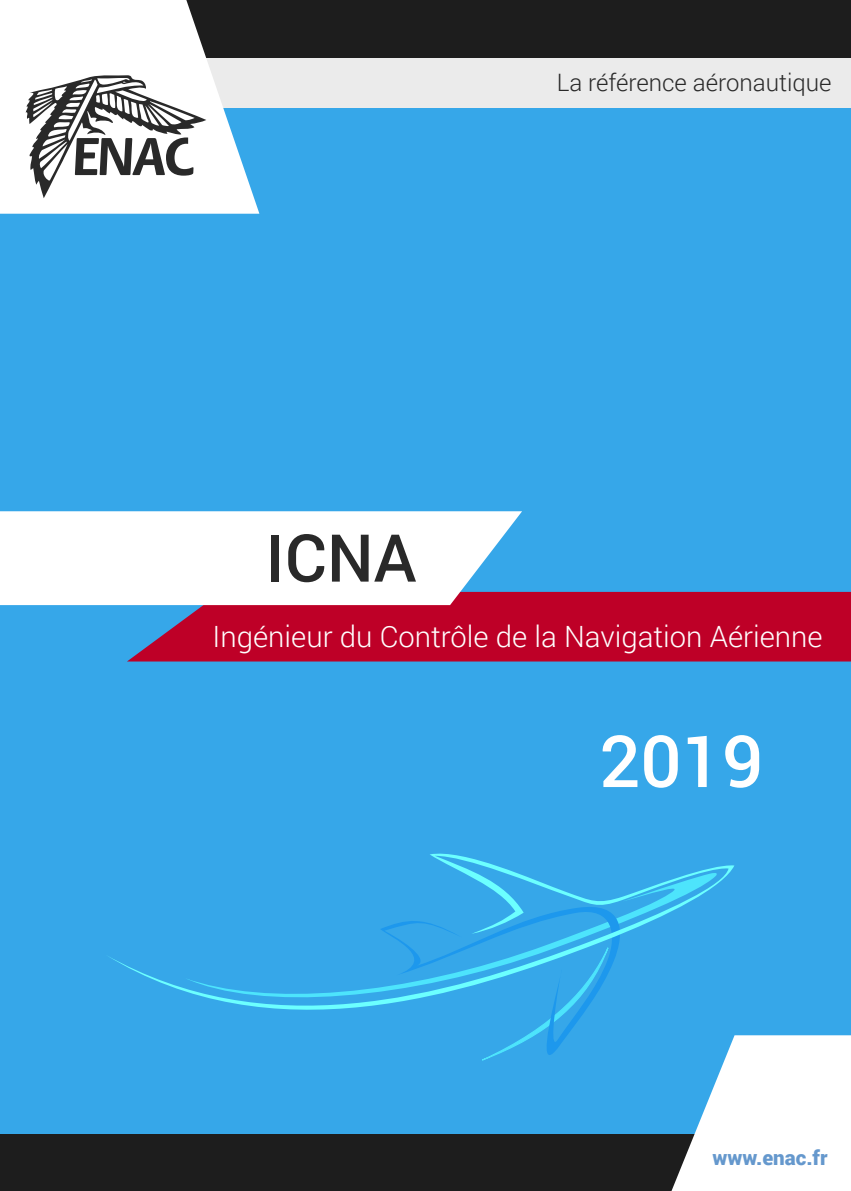
<style>
.page{position:relative;width:851px;height:1191px;background:#fff}
.page>*{position:absolute;margin:0;border:0;box-sizing:border-box;transform-origin:0 0}
.t1{font:500 72px "Roboto";color:#fff}
.t2{font:500 66px "Roboto";color:#292929}
.t3{font:300 29.4px "Roboto";color:#fff}
.t4{font:300 24px "Roboto";color:#292929}
.t5{font:900 20.6px "Roboto";color:#6598cd}
</style>
<div class="page">
<div style="left:0;top:0;width:850px;height:1191px;background:#36a7e9"></div>
<div style="left:127px;top:592px;width:723px;height:69px;background:#be0027"></div>
<svg style="left:0;top:511px;width:522px;height:94px;fill:#fff"></svg>
<div style="left:2px;top:57px;width:848px;height:51px;background:#ebebeb"></div>
<div style="left:0;top:0;width:850px;height:57px;background:#1d1d1d"></div>
<div style="left:0;top:1135px;width:850px;height:56px;background:#1d1d1d"></div>
<svg style="left:0;top:0;width:259px;height:214px;fill:#fff"></svg>
<svg style="left:26px;top:74px;width:180px;height:124px"></svg>
<svg style="left:671px;top:1035px;width:179px;height:156px"></svg>
<svg style="left:108px;top:853px;width:626px;height:203px"></svg>
<p class="t4" style="left:556px;top:66px;width:276px">La référence aéronautique</p>
<h2 class="t2" style="left:266px;top:512px;width:152px">ICNA</h2>
<p class="t3" style="left:212px;top:616px;width:611px">Ingénieur du Contrôle de la Navigation Aérienne</p>
<h1 class="t1" style="left:599px;top:711px;width:165px">2019</h1>
<p class="t5" style="left:712px;top:1143px;width:117px">www.enac.fr</p>
</div>
